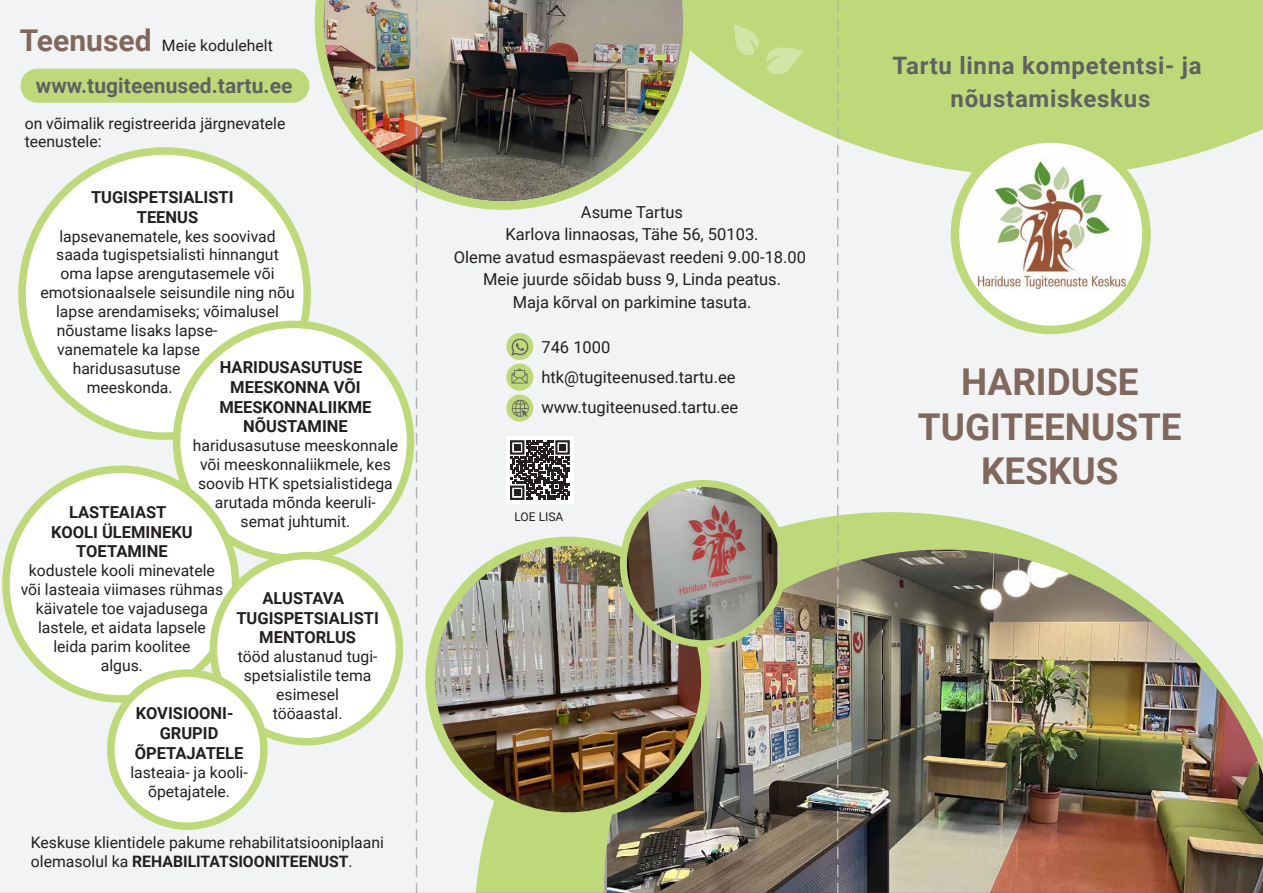
<style>
.page{position:relative;width:1263px;height:893px;background:#fff}
.page>*{position:absolute;margin:0;border:0;box-sizing:border-box;transform-origin:0 0}
.t1{font:700 36.9px/44.2px "Roboto";color:#81685d;text-align:center}
.t2{font:700 30px "Roboto";color:#81685d}
.t3{font:700 24px/33px "Roboto";letter-spacing:.03em;color:#606160;text-align:center}
.t4{font:700 21px "Roboto";letter-spacing:.005em;color:#606160}
.t5{font:16.5px/22.5px "Roboto";color:#231f20;text-align:center}
.t6{font:700 16.5px/19.8px "Roboto";color:#231f20;text-align:center}
.t7{font:15.75px/18.9px "Roboto";color:#231f20;text-align:center}
.t8{font:12px "Roboto";color:#231f20}
.s1{font-weight:700}
</style>
<div class="page">
<img style="left:0;top:0;width:1263px;height:893px">
<h2 class="t2" style="left:20px;top:20px;width:133px">Teenused</h2>
<p class="t7" style="left:162px;top:35px;width:112px">Meie kodulehelt</p>
<h3 class="t4" style="left:36px;top:71px;width:258px">www.tugiteenused.tartu.ee</h3>
<p class="t7" style="left:25px;top:113px;width:262px;text-align:left">on võimalik registreerida järgnevatele teenustele:</p>
<p class="t6" style="left:137px;top:186px;width:98px;text-align:left;text-indent:-46px">TUGISPETSIALISTI<br>TEENUS</p>
<p class="t7" style="left:59px;top:226px;width:218px">lapsevanematele, kes soovivad</p>
<p class="t7" style="left:56px;top:245px;width:224px">saada tugispetsialisti hinnangut</p>
<p class="t7" style="left:61px;top:264px;width:215px">oma lapse arengutasemele või</p>
<p class="t7" style="left:40px;top:283px;width:256px">emotsionaalsele seisundile ning nõu</p>
<p class="t7" style="left:56px;top:301px;width:224px">lapse arendamiseks; võimalusel</p>
<p class="t7" style="left:57px;top:320px;width:162px">nõustame lisaks lapse-</p>
<p class="t7" style="left:57px;top:339px;width:145px">vanematele ka lapse</p>
<p class="t7" style="left:73px;top:358px;width:109px">haridusasutuse</p>
<p class="t7" style="left:87px;top:377px;width:87px">meeskonda.</p>
<p class="t6" style="left:219px;top:357px;width:154px">HARIDUSASUTUSE<br>MEESKONNA VÕI<br>MEESKONNALIIKME<br>NÕUSTAMINE</p>
<p class="t7" style="left:193px;top:436px;width:207px">haridusasutuse meeskonnale või meeskonnaliikmele, kes soovib HTK spetsialistidega arutada mõnda keeruli&shy;semat juhtumit.</p>
<p class="t6" style="left:51px;top:501px;width:143px">LASTEAIAST<br>KOOLI ÜLEMINEKU<br>TOETAMINE</p>
<p class="t7" style="left:21px;top:561px;width:204px">kodustele kooli minevatele või lasteaia viimases rühmas käivatele toe vajadusega lastele, et aidata lapsele leida parim koolitee<br>algus.</p>
<p class="t6" style="left:236px;top:587px;width:144px">ALUSTAVA<br>TUGISPETSIALISTI<br>MENTORLUS</p>
<p class="t7" style="left:238px;top:647px;width:141px">tööd alustanud tugi&shy;spetsialistile tema esimesel</p>
<p class="t6" style="left:136px;top:703px;width:99px">KOVISIOONI-</p>
<p class="t7" style="left:273px;top:703px;width:71px">tööaastal.</p>
<p class="t6" style="left:135px;top:723px;width:110px">GRUPID<br>ÕPETAJATELE</p>
<p class="t7" style="left:130px;top:762px;width:119px">lasteaia- ja kooli&shy;õpetajatele.</p>
<p class="t7" style="left:31px;top:832px;width:354px;text-align:left">Keskuse klientidele pakume rehabilitatsiooniplaani olemasolul ka <span class="s1">REHABILITATSIOONITEENUST</span>.</p>
<p class="t5" style="left:454px;top:200px;width:354px">Asume Tartus<br>Karlova linnaosas, Tähe 56, 50103.<br>Oleme avatud esmaspäevast reedeni 9.00-18.00<br>Meie juurde sõidab buss 9, Linda peatus.<br>Maja kõrval on parkimine tasuta.</p>
<p class="t5" style="left:541px;top:332px;width:198px;line-height:30px;text-align:left">746 1000 htk@tugiteenused.tartu.ee www.tugiteenused.tartu.ee</p>
<p class="t8" style="left:515px;top:508px;width:50px">LOE LISA</p>
<h3 class="t3" style="left:892px;top:48px;width:311px">Tartu linna kompetentsi- ja nõustamiskeskus</h3>
<h1 class="t1" style="left:918px;top:359px;width:265px">HARIDUSE<br>TUGITEENUSTE<br>KESKUS</h1>
</div>
